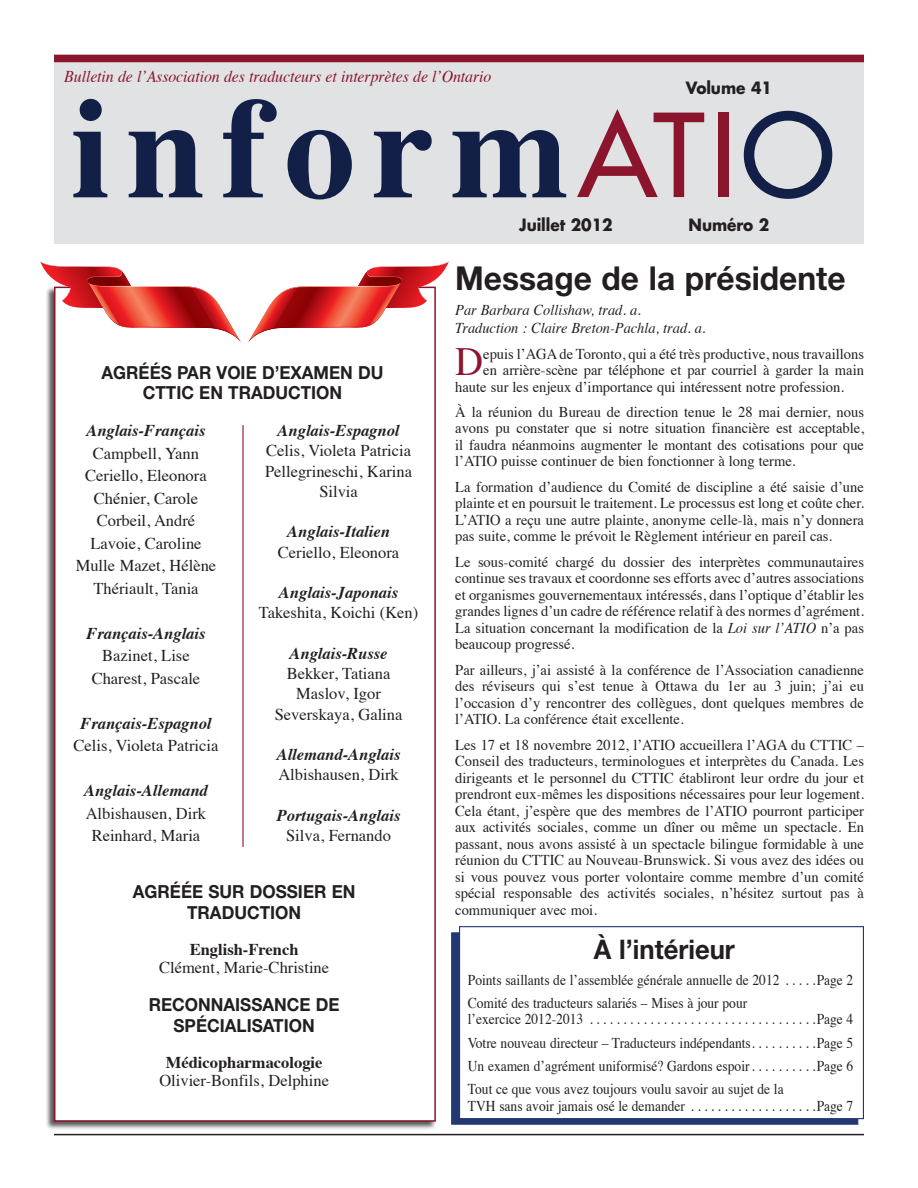
<style>
.page{position:relative;width:918px;height:1188px;background:#fff}
.page>*{position:absolute;margin:0;border:0;box-sizing:border-box;transform-origin:0 0}
.t1{font:700 142.5px "Times";letter-spacing:.11em;color:#121f47}
.t2{font:39.9px "Times";color:#8b152d}
.t3{font:700 33px "Helvetica Neue";color:#231f20;scale:.96 1}
.t4{font:700 27px "Helvetica Neue";color:#231f20;scale:.95 1}
.t5{font:700 18px/21px "Helvetica Neue";color:#231f20;text-align:center;scale:.95 1}
.t6{font:16.5px/22.5px "Times";color:#231f20;text-align:center}
.t7{font:italic 700 16.5px "Times";color:#231f20}
.t8{font:italic 16.5px "Times";letter-spacing:-.005em;color:#8b152d;scale:.96 1}
.t9{font:700 16.5px "Times";color:#231f20}
.t10{font:700 16.5px "Futura";letter-spacing:-.005em;color:#231f20;scale:.93 1}
.t11{font:15px/16.5px "Times";color:#231f20}
.t12{font:15px/23.2px "Times";color:#231f20;scale:.9 1}
.t13{font:italic 15px/18px "Times";color:#231f20;scale:.96 1}
.s1{font-family:"Futura";font-weight:400;font-size:112.05px;color:#8b152d}
.s2{font-family:"Futura";font-weight:400;font-size:112.05px}
.s3{font-style:italic}
</style>
<div class="page">
<div style="left:54px;top:54px;width:810px;height:189px;background:#e1e2e4"></div>
<hr style="left:54px;top:1134px;width:810px;height:1px;background:#231f20">
<div style="left:451px;top:932px;width:407px;height:193px;background:#233873;border:1px solid #233873"></div>
<div style="left:460px;top:927px;width:403px;height:192px;background:#fff"></div>
<div style="left:459px;top:926px;width:405px;height:193px;border:1px solid #233873"></div>
<div style="left:46px;top:286px;width:391px;height:844px;background:#231f20;opacity:.75"></div>
<div style="left:54px;top:287px;width:382px;height:835px;background:#fff;border:2px solid #8b152d"></div>
<div style="left:54px;top:55px;width:810px;height:7px;background:#8b152d"></div>
<hr style="left:242px;top:425px;width:2px;height:422px;background:#8b152d">
<div style="left:72px;top:274px;width:344px;height:19px;background:#fff"></div>
<svg style="left:40px;top:262px;width:201px;height:80px"></svg>
<svg style="left:248px;top:262px;width:201px;height:80px"></svg>
<p class="t8" style="left:64px;top:62px;width:447px">Bulletin de l’Association des traducteurs et interprètes de l’Ontario</p>
<p class="t10" style="left:686px;top:77px;width:94px">Volume 41</p>
<h1 class="t1" style="left:71px;top:13px;width:765px">inform<span class="s1">ATI</span><span class="s2">O</span></h1>
<p class="t5" style="left:102px;top:363px;width:298px;line-height:19.5px">AGRÉÉS PAR VOIE D’EXAMEN DU<br>CTTIC EN TRADUCTION</p>
<p class="t7" style="left:86px;top:415px;width:121px">Anglais-Français</p>
<p class="t6" style="left:76px;top:440px;width:142px">Campbell, Yann<br>Ceriello, Eleonora<br>Chénier, Carole<br>Corbeil, André<br>Lavoie, Caroline<br>Mulle Mazet, Hélène<br>Thériault, Tania</p>
<p class="t7" style="left:86px;top:618px;width:121px">Français-Anglais</p>
<p class="t6" style="left:92px;top:643px;width:110px">Bazinet, Lise<br>Charest, Pascale</p>
<p class="t7" style="left:80px;top:708px;width:133px">Français-Espagnol</p>
<p class="t6" style="left:74px;top:733px;width:146px">Celis, Violeta Patricia</p>
<p class="t7" style="left:84px;top:775px;width:125px">Anglais-Allemand</p>
<p class="t6" style="left:86px;top:801px;width:122px">Albishausen, Dirk<br>Reinhard, Maria</p>
<p class="t7" style="left:278px;top:415px;width:123px">Anglais-Espagnol</p>
<p class="t6" style="left:265px;top:439px;width:149px;line-height:20.2px">Celis, Violeta Patricia<br>Pellegrineschi, Karina<br>Silvia</p>
<p class="t7" style="left:287px;top:516px;width:104px">Anglais-Italien</p>
<p class="t6" style="left:278px;top:540px;width:123px">Ceriello, Eleonora</p>
<p class="t7" style="left:279px;top:577px;width:121px">Anglais-Japonais</p>
<p class="t6" style="left:259px;top:600px;width:161px">Takeshita, Koichi (Ken)</p>
<p class="t7" style="left:290px;top:638px;width:100px">Anglais-Russe</p>
<p class="t6" style="left:275px;top:662px;width:129px;line-height:20.2px">Bekker, Tatiana<br>Maslov, Igor<br>Severskaya, Galina</p>
<p class="t7" style="left:277px;top:739px;width:125px">Allemand-Anglais</p>
<p class="t6" style="left:278px;top:762px;width:122px">Albishausen, Dirk</p>
<p class="t7" style="left:277px;top:800px;width:125px">Portugais-Anglais</p>
<p class="t6" style="left:286px;top:823px;width:106px">Silva, Fernando</p>
<p class="t5" style="left:133px;top:881px;width:236px">AGRÉÉE SUR DOSSIER EN<br>TRADUCTION</p>
<p class="t9" style="left:190px;top:934px;width:110px">English-French</p>
<p class="t6" style="left:159px;top:955px;width:171px">Clément, Marie-Christine</p>
<p class="t5" style="left:149px;top:994px;width:202px">RECONNAISSANCE DE<br>SPÉCIALISATION</p>
<p class="t9" style="left:166px;top:1047px;width:158px">Médicopharmacologie</p>
<p class="t6" style="left:159px;top:1068px;width:171px">Olivier-Bonfils, Delphine</p>
<p class="t10" style="left:519px;top:213px;width:102px">Juillet 2012</p>
<p class="t10" style="left:689px;top:213px;width:88px">Numéro 2</p>
<h3 class="t3" style="left:455px;top:258px;width:408px">Message de la présidente</h3>
<p class="t13" style="left:455px;top:300px;width:262px">Par Barbara Collishaw, trad. a.<br>Traduction : Claire Breton-Pachla, trad. a.</p>
<h2 class="t2" style="left:455px;top:324px;width:29px">D</h2>
<p class="t11" style="left:483px;top:344px;width:382px">epuis l’AGA de Toronto, qui a été très productive, nous travaillons</p>
<p class="t11" style="left:483px;top:360px;width:382px">en arrière-scène par téléphone et par courriel à garder la main</p>
<p class="t11" style="left:455px;top:377px;width:388px">haute sur les enjeux d’importance qui intéressent notre profession.</p>
<p class="t11" style="left:455px;top:402px;width:410px;text-align:justify">À la réunion du Bureau de direction tenue le 28 mai dernier, nous avons pu constater que si notre situation financière est acceptable, il faudra néanmoins augmenter le montant des cotisations pour que l’ATIO puisse continuer de bien fonctionner à long terme.</p>
<p class="t11" style="left:455px;top:477px;width:410px">La formation d’audience du Comité de discipline a été saisie d’une plainte et en poursuit le traitement. Le processus est long et coûte cher.<br>L’ATIO a reçu une autre plainte, anonyme celle-là, mais n’y donnera pas suite, comme le prévoit le Règlement intérieur en pareil cas.</p>
<p class="t11" style="left:455px;top:552px;width:410px">Le sous-comité chargé du dossier des interprètes communautaires continue ses travaux et coordonne ses efforts avec d’autres associations et organismes gouvernementaux intéressés, dans l’optique d’établir les grandes lignes d’un cadre de référence relatif à des normes d’agrément.<br>La situation concernant la modification de la <span class="s3">Loi sur l’ATIO</span> n’a pas beaucoup progressé.</p>
<p class="t11" style="left:455px;top:660px;width:410px;text-align:justify">Par ailleurs, j’ai assisté à la conférence de l’Association canadienne des réviseurs qui s’est tenue à Ottawa du 1er au 3 juin; j’ai eu l’occasion d’y rencontrer des collègues, dont quelques membres de l’ATIO. La conférence était excellente.</p>
<p class="t11" style="left:455px;top:735px;width:410px">Les 17 et 18 novembre 2012, l’ATIO accueillera l’AGA du CTTIC – Conseil des traducteurs, terminologues et interprètes du Canada. Les dirigeants et le personnel du CTTIC établiront leur ordre du jour et prendront eux-mêmes les dispositions nécessaires pour leur logement.<br>Cela étant, j’espère que des membres de l’ATIO pourront participer aux activités sociales, comme un dîner ou même un spectacle. En passant, nous avons assisté à un spectacle bilingue formidable à une réunion du CTTIC au Nouveau-Brunswick. Si vous avez des idées ou si vous pouvez vous porter volontaire comme membre d’un comité spécial responsable des activités sociales, n’hésitez surtout pas à communiquer avec moi.</p>
<h3 class="t4" style="left:594px;top:933px;width:150px">À l’intérieur</h3>
<p class="t12" style="left:468px;top:967px;width:430px">Points saillants de l’assemblée générale annuelle de 2012 . . . . Page 2<br>Comité des traducteurs salariés – Mises à jour pour</p>
<p class="t12" style="left:468px;top:1006px;width:430px;text-align:justify">l’exercice 2012-2013 ................................. Page 4<br>Votre nouveau directeur – Traducteurs indépendants . . . . . . . . . Page 5<br>Un examen d’agrément uniformisé? Gardons espoir . . . . . . . . . Page 6<br>Tout ce que vous avez toujours voulu savoir au sujet de la</p>
<p class="t12" style="left:468px;top:1093px;width:430px">TVH sans avoir jamais osé le demander . . . . . . . . . . . . . . . . . . Page 7</p>
</div>
